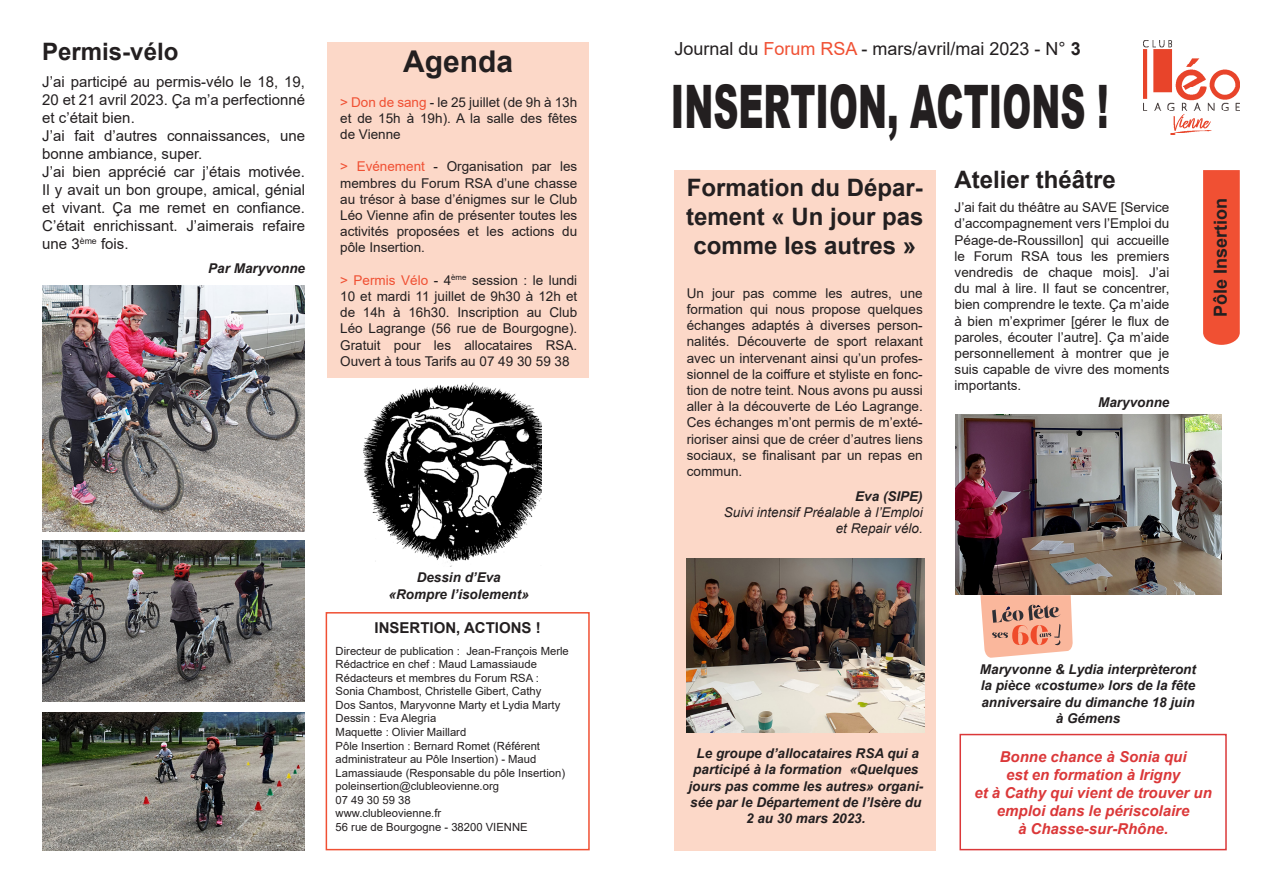
<style>
.page{position:relative;width:1263px;height:893px;background:#fff}
.page>*{position:absolute;margin:0;border:0;box-sizing:border-box;transform-origin:0 0}
.t1{font:900 60px "Arial";color:#231f20;scale:.58 1}
.t2{font:700 30px "Arial";color:#231f20}
.t3{font:700 24px/28.8px "Arial";color:#231f20;text-align:center}
.t4{font:18px "Arial";color:#231f20}
.t5{font:700 18px "Arial";color:#231f20}
.t6{font:15px/18px "Arial";color:#231f20;text-align:justify}
.t7{font:italic 700 15px/18px "Arial";color:#db3839;text-align:center}
.t8{font:700 15px "Arial";color:#231f20}
.t9{font:13.5px/16.2px "Arial";color:#231f20;text-align:justify}
.t10{font:italic 700 13.5px/16.2px "Arial";color:#231f20;text-align:center}
.t11{font:italic 13.5px/16.2px "Arial";color:#231f20;text-align:right}
.t12{font:11.25px/13.5px "Arial";color:#231f20}
.s1{color:#f05033}
.s2{font-weight:700}
</style>
<div class="page">
<div style="left:674px;top:170px;width:261px;height:680px;background:#fcd8c8"></div>
<svg style="left:1203px;top:170px;width:37px;height:175px"></svg>
<img style="left:1143px;top:41px;width:96px;height:94px">
<div style="left:326px;top:612px;width:264px;height:238px;border:2px solid #f05033"></div>
<div style="left:327px;top:43px;width:262px;height:335px;background:#fcd8c8"></div>
<img style="left:42px;top:286px;width:263px;height:245px">
<img style="left:42px;top:540px;width:263px;height:162px">
<img style="left:42px;top:712px;width:263px;height:138px">
<img style="left:363px;top:382px;width:179px;height:185px">
<img style="left:956px;top:415px;width:265px;height:180px">
<svg style="left:980px;top:595px;width:93px;height:63px"></svg>
<img style="left:687px;top:558px;width:238px;height:175px">
<div style="left:959px;top:734px;width:268px;height:116px;border:2px solid #db3839"></div>
<p class="t3" style="left:42px;top:37px;width:138px">Permis-vélo</p>
<p class="t6" style="left:42px;top:72px;width:264px">J’ai participé au permis-vélo le 18, 19, 20 et 21 avril 2023. Ça m’a perfectionné et c’était bien.</p>
<p class="t6" style="left:42px;top:126px;width:264px">J’ai fait d’autres connaissances, une bonne ambiance, super.</p>
<p class="t6" style="left:42px;top:162px;width:264px">J’ai bien apprécié car j’étais motivée.<br>Il y avait un bon groupe, amical, génial et vivant. Ça me remet en confiance.<br>C’était enrichissant. J’aimerais refaire une 3<sup>ème</sup> fois.</p>
<p class="t10" style="left:208px;top:261px;width:98px">Par Maryvonne</p>
<p class="t2" style="left:403px;top:40px;width:112px">Agenda</p>
<p class="t9" style="left:340px;top:94px;width:239px"><span class="s1">&gt; Don de sang</span> - le 25 juillet (de 9h à 13h et de 15h à 19h). A la salle des fêtes de Vienne</p>
<p class="t9" style="left:340px;top:158px;width:239px"><span class="s1">&gt; Evénement</span> - Organisation par les membres du Forum RSA d’une chasse au trésor à base d’énigmes sur le Club Léo Vienne afin de présenter toutes les activités proposées et les actions du pôle Insertion.</p>
<p class="t9" style="left:340px;top:272px;width:239px"><span class="s1">&gt; Permis Vélo</span> - 4<sup>ème</sup> session : le lundi 10 et mardi 11 juillet de 9h30 à 12h et de 14h à 16h30. Inscription au Club Léo Lagrange (56 rue de Bourgogne).<br>Gratuit pour les allocataires RSA.<br>Ouvert à tous Tarifs au 07 49 30 59 38</p>
<p class="t10" style="left:389px;top:570px;width:142px">Dessin d’Eva «Rompre l’isolement»</p>
<p class="t8" style="left:375px;top:617px;width:168px">INSERTION, ACTIONS !</p>
<p class="t12" style="left:336px;top:644px;width:235px">Directeur de publication : Jean-François Merle</p>
<p class="t12" style="left:336px;top:658px;width:203px">Rédactrice en chef : Maud Lamassiaude</p>
<p class="t12" style="left:336px;top:671px;width:226px">Rédacteurs et membres du Forum RSA :<br>Sonia Chambost, Christelle Gibert, Cathy<br>Dos Santos, Maryvonne Marty et Lydia Marty</p>
<p class="t12" style="left:336px;top:712px;width:102px">Dessin : Eva Alegria</p>
<p class="t12" style="left:336px;top:725px;width:231px">Maquette : Olivier Maillard<br>Pôle Insertion : Bernard Romet (Référent administrateur au Pôle Insertion) - Maud Lamassiaude (Responsable du pôle Insertion)</p>
<p class="t12" style="left:336px;top:779px;width:165px">poleinsertion@clubleovienne.org</p>
<p class="t12" style="left:336px;top:793px;width:77px">07 49 30 59 38</p>
<p class="t12" style="left:336px;top:806px;width:107px">www.clubleovienne.fr</p>
<p class="t12" style="left:336px;top:820px;width:193px">56 rue de Bourgogne - 38200 VIENNE</p>
<p class="t4" style="left:674px;top:36px;width:408px">Journal du <span class="s1">Forum RSA</span> - mars/avril/mai 2023 - N° <span class="s2">3</span></p>
<p class="t1" style="left:671px;top:63px;width:756px">INSERTION, ACTIONS !</p>
<p class="t3" style="left:686px;top:173px;width:239px">Formation du Dépar&shy;tement « Un jour pas comme les autres »</p>
<p class="t9" style="left:687px;top:285px;width:237px">Un jour pas comme les autres, une formation qui nous propose quelques échanges adaptés à diverses person&shy;nalités. Découverte de sport relaxant avec un intervenant ainsi qu’un profes&shy;sionnel de la coiffure et styliste en fonc&shy;tion de notre teint. Nous avons pu aussi aller à la découverte de Léo Lagrange.<br>Ces échanges m’ont permis de m’exté&shy;rioriser ainsi que de créer d’autres liens sociaux, se finalisant par un repas en commun.</p>
<p class="t11" style="left:724px;top:488px;width:200px"><span class="s2">Eva (SIPE)<br></span>Suivi intensif Préalable à l’Emploi et Repair vélo.</p>
<p class="t3" style="left:954px;top:165px;width:163px">Atelier théâtre</p>
<p class="t9" style="left:954px;top:199px;width:216px">J’ai fait du théâtre au SAVE [Service d’accompagnement vers l’Emploi du Péage-de-Roussillon] qui accueille le Forum RSA tous les premiers vendredis de chaque mois]. J’ai du mal à lire. Il faut se concentrer, bien comprendre le texte. Ça m’aide à bien m’exprimer [gérer le flux de paroles, écouter l’autre]. Ça m’aide personnellement à montrer que je suis capable de vivre des moments importants.</p>
<p class="t10" style="left:1098px;top:394px;width:73px">Maryvonne</p>
<p class="t5" style="left:1208px;top:317px;width:121px;rotate:-90deg">Pôle Insertion</p>
<p class="t10" style="left:688px;top:746px;width:236px">Le groupe d’allocataires RSA qui a participé à la formation «Quelques jours pas comme les autres» organi&shy;sée par le Département de l’Isère du<br>2 au 30 mars 2023.</p>
<p class="t10" style="left:980px;top:662px;width:218px">Maryvonne &amp; Lydia interprèteront la pièce «costume» lors de la fête anniversaire du dimanche 18 juin à Gémens</p>
<p class="t7" style="left:974px;top:748px;width:239px">Bonne chance à Sonia qui<br>est en formation à Irigny<br>et à Cathy qui vient de trouver un emploi dans le périscolaire<br>à Chasse-sur-Rhône.</p>
</div>
